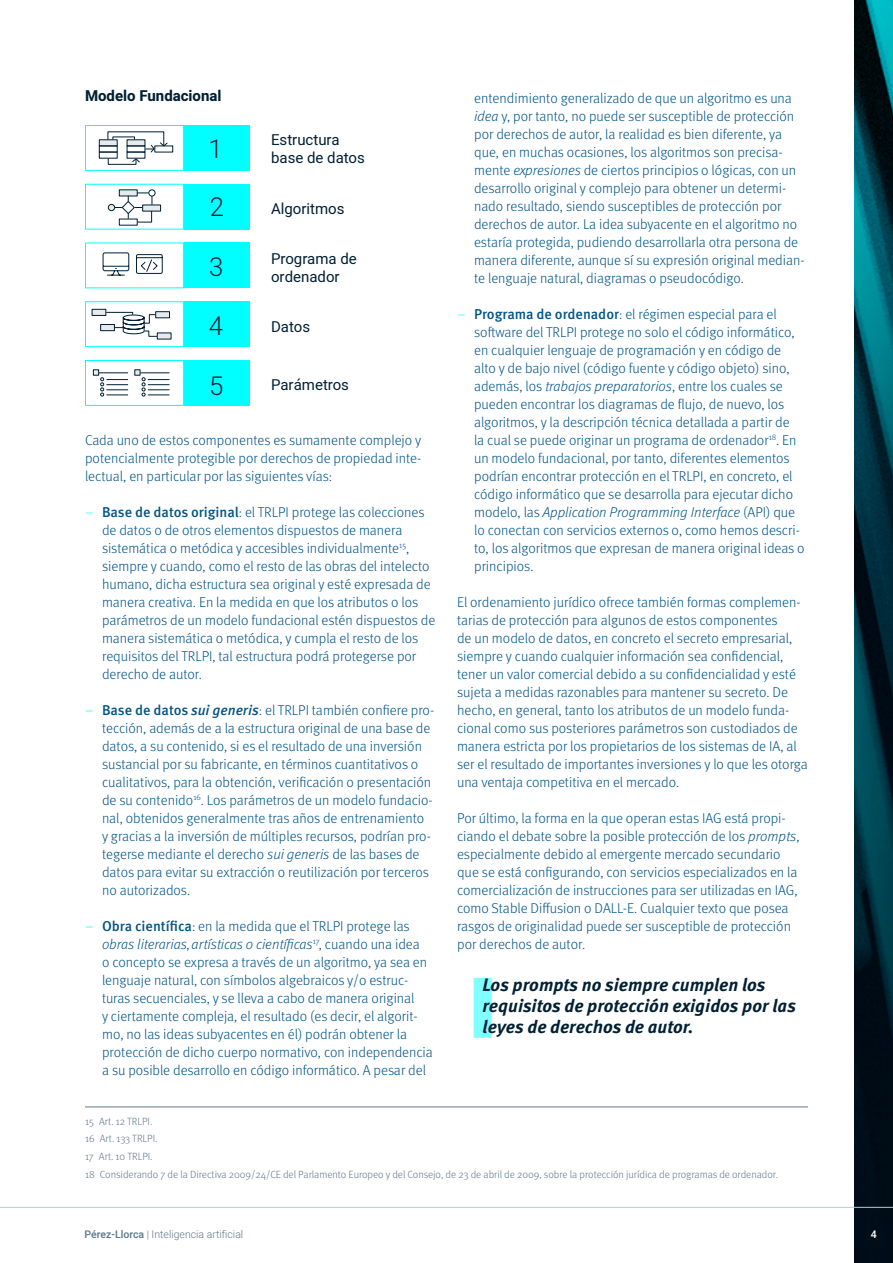
<style>
.page{position:relative;width:893px;height:1263px;background:#fff}
.page>*{position:absolute;margin:0;border:0;box-sizing:border-box;transform-origin:0 0}
.t1{font:300 25.8px "Heebo";color:#002033}
.t2{font:italic 700 18px/21px "Meta Pro";color:#002033}
.t3{font:15px/18px "Heebo";color:#002033}
.t4{font:700 15px "Heebo";color:#002033}
.t5{font:300 14.25px/18px "Meta Pro";color:#005487}
.t6{font:300 10.5px/17.7px "Meta Pro";color:#5d7889}
.t7{font:300 10.5px "Heebo";color:#5d7889}
.t8{font:500 10.5px "Heebo";color:#fff}
.s1{font-style:italic}
.s2{color:#0ff}
.s3{font-weight:500}
.s4{font-weight:500;font-style:italic}
</style>
<div class="page">
<img style="left:855px;top:0;width:38px;height:1263px">
<hr style="left:0;top:1207px;width:893px;height:1px;background:#b3ccdb">
<hr style="left:85px;top:1106px;width:723px;height:1px;background:#5d7889">
<div style="left:474px;top:978px;width:18px;height:60px;background:#80ffff"></div>
<div style="left:184px;top:125px;width:66px;height:46px;background:#0ff"></div>
<div style="left:184px;top:184px;width:66px;height:46px;background:#0ff"></div>
<div style="left:184px;top:242px;width:66px;height:46px;background:#0ff"></div>
<div style="left:184px;top:301px;width:66px;height:46px;background:#0ff"></div>
<div style="left:184px;top:360px;width:66px;height:46px;background:#0ff"></div>
<div style="left:85px;top:125px;width:99px;height:46px;border:1px solid #0ff"></div>
<div style="left:85px;top:184px;width:99px;height:46px;border:1px solid #0ff"></div>
<div style="left:85px;top:242px;width:99px;height:46px;border:1px solid #0ff"></div>
<div style="left:85px;top:301px;width:99px;height:46px;border:1px solid #0ff"></div>
<div style="left:85px;top:360px;width:99px;height:46px;border:1px solid #0ff"></div>
<div style="left:99px;top:139px;width:19px;height:7px;background:#e7ebed;border:1px solid #002033"></div>
<div style="left:99px;top:146px;width:19px;height:6px;border:1px solid #002033"></div>
<div style="left:154px;top:146px;width:19px;height:6px;border:1px solid #002033"></div>
<div style="left:99px;top:152px;width:19px;height:7px;border:1px solid #002033"></div>
<svg style="left:107px;top:131px;width:61px;height:34px"></svg>
<div style="left:108px;top:204px;width:7px;height:7px;background:#e7ebed;border-radius:50%"></div>
<div style="left:108px;top:204px;width:7px;height:7px;border:1px solid #002033;border-radius:50%"></div>
<div style="left:148px;top:189px;width:7px;height:7px;border:1px solid #002033;border-radius:50%"></div>
<svg style="left:119px;top:189px;width:19px;height:7px"></svg>
<svg style="left:153px;top:205px;width:8px;height:6px"></svg>
<svg style="left:115px;top:193px;width:38px;height:30px"></svg>
<svg style="left:102px;top:252px;width:27px;height:24px"></svg>
<svg style="left:136px;top:254px;width:27px;height:20px"></svg>
<div style="left:92px;top:309px;width:14px;height:7px;background:#e7ebed;border:1px solid #002033"></div>
<div style="left:100px;top:324px;width:15px;height:7px;background:#e7ebed;border:1px solid #002033"></div>
<svg style="left:157px;top:333px;width:14px;height:6px"></svg>
<div style="left:155px;top:311px;width:15px;height:7px;background:#e7ebed;border:1px solid #002033"></div>
<svg style="left:106px;top:312px;width:52px;height:25px"></svg>
<svg style="left:99px;top:372px;width:29px;height:24px"></svg>
<svg style="left:93px;top:369px;width:6px;height:7px"></svg>
<svg style="left:140px;top:372px;width:29px;height:24px"></svg>
<svg style="left:134px;top:369px;width:6px;height:7px"></svg>
<p class="t4" style="left:85px;top:85px;width:138px">Modelo Fundacional</p>
<p class="t5" style="left:474px;top:88px;width:332px">entendimiento generalizado de que un algoritmo es una <span class="s1">idea</span> y, por tanto, no puede ser susceptible de protección por derechos de autor, la realidad es bien diferente, ya que, en muchas ocasiones, los algoritmos son precisa&shy;mente <span class="s1">expresiones</span> de ciertos principios o lógicas, con un desarrollo original y complejo para obtener un determi&shy;nado resultado, siendo susceptibles de protección por derechos de autor. La idea subyacente en el algoritmo no estaría protegida, pudiendo desarrollarla otra persona de manera diferente, aunque sí su expresión original median&shy;te lenguaje natural, diagramas o pseudocódigo.</p>
<p class="t5" style="left:474px;top:304px;width:332px;text-indent:-17px"><span class="s2">–</span> <span class="s3">Programa de ordenador</span>: el régimen especial para el software del TRLPI protege no solo el código informático, en cualquier lenguaje de programación y en código de alto y de bajo nivel (código fuente y código objeto) sino, además, los <span class="s1">trabajos preparatorios</span>, entre los cuales se pueden encontrar los diagramas de flujo, de nuevo, los algoritmos, y la descripción técnica detallada a partir de<br>la cual se puede originar un programa de ordenador<sup>18</sup>. En un modelo fundacional, por tanto, diferentes elementos podrían encontrar protección en el TRLPI, en concreto, el código informático que se desarrolla para ejecutar dicho modelo, las <span class="s1">Application Programming Interface</span> (API) que lo conectan con servicios externos o, como hemos descri&shy;to, los algoritmos que expresan de manera original ideas o principios.</p>
<p class="t5" style="left:457px;top:592px;width:352px">El ordenamiento jurídico ofrece también formas complemen&shy;tarias de protección para algunos de estos componentes<br>de un modelo de datos, en concreto el secreto empresarial, siempre y cuando cualquier información sea confidencial, tener un valor comercial debido a su confidencialidad y esté sujeta a medidas razonables para mantener su secreto. De hecho, en general, tanto los atributos de un modelo funda&shy;cional como sus posteriores parámetros son custodiados de manera estricta por los propietarios de los sistemas de IA, al ser el resultado de importantes inversiones y lo que les otorga una ventaja competitiva en el mercado.</p>
<p class="t5" style="left:457px;top:808px;width:344px">Por último, la forma en la que operan estas IAG está propi&shy;ciando el debate sobre la posible protección de los <span class="s1">prompts</span>, especialmente debido al emergente mercado secundario que se está configurando, con servicios especializados en la comercialización de instrucciones para ser utilizadas en IAG, como Stable Diffusion o DALL-E. Cualquier texto que posea rasgos de originalidad puede ser susceptible de protección por derechos de autor.</p>
<p class="t2" style="left:483px;top:973px;width:315px">Los prompts no siempre cumplen los requisitos de protección exigidos por las leyes de derechos de autor.</p>
<p class="t3" style="left:271px;top:131px;width:95px">Estructura base de datos</p>
<p class="t3" style="left:271px;top:200px;width:75px">Algoritmos</p>
<p class="t3" style="left:271px;top:249px;width:87px">Programa de ordenador</p>
<p class="t3" style="left:271px;top:317px;width:41px">Datos</p>
<h1 class="t1" style="left:209px;top:131px;width:16px">1</h1>
<h1 class="t1" style="left:210px;top:189px;width:16px">2</h1>
<h1 class="t1" style="left:209px;top:249px;width:16px">3</h1>
<h1 class="t1" style="left:209px;top:308px;width:16px">4</h1>
<h1 class="t1" style="left:209px;top:368px;width:16px">5</h1>
<p class="t3" style="left:271px;top:376px;width:79px">Parámetros</p>
<p class="t5" style="left:85px;top:430px;width:338px;text-align:justify">Cada uno de estos componentes es sumamente complejo y potencialmente protegible por derechos de propiedad inte&shy;lectual, en particular por las siguientes vías:</p>
<p class="t5" style="left:102px;top:502px;width:335px;text-indent:-17px"><span class="s2">–</span> <span class="s3">Base de datos original</span>: el TRLPI protege las colecciones de datos o de otros elementos dispuestos de manera sistemática o metódica y accesibles individualmente<sup>15</sup>, siempre y cuando, como el resto de las obras del intelecto humano, dicha estructura sea original y esté expresada de manera creativa. En la medida en que los atributos o los parámetros de un modelo fundacional estén dispuestos de manera sistemática o metódica, y cumpla el resto de los requisitos del TRLPI, tal estructura podrá protegerse por derecho de autor.</p>
<p class="t5" style="left:102px;top:700px;width:334px;text-indent:-17px"><span class="s2">–</span> <span class="s3">Base de datos</span> <span class="s4">sui generis</span>: el TRLPI también confiere pro&shy;tección, además de a la estructura original de una base de datos, a su contenido, si es el resultado de una inversión sustancial por su fabricante, en términos cuantitativos o cualitativos, para la obtención, verificación o presentación de su contenido<sup>16</sup>. Los parámetros de un modelo fundacio&shy;nal, obtenidos generalmente tras años de entrenamiento<br>y gracias a la inversión de múltiples recursos, podrían pro&shy;tegerse mediante el derecho <span class="s1">sui generis</span> de las bases de datos para evitar su extracción o reutilización por terceros no autorizados.</p>
<p class="t5" style="left:102px;top:916px;width:332px;text-indent:-17px"><span class="s2">–</span> <span class="s3">Obra científica</span>: en la medida que el TRLPI protege las <span class="s1">obras literarias, artísticas o científicas</span><sup>17</sup>, cuando una idea<br>o concepto se expresa a través de un algoritmo, ya sea en lenguaje natural, con símbolos algebraicos y/o estruc&shy;turas secuenciales, y se lleva a cabo de manera original<br>y ciertamente compleja, el resultado (es decir, el algorit&shy;mo, no las ideas subyacentes en él) podrán obtener la protección de dicho cuerpo normativo, con independencia a su posible desarrollo en código informático. A pesar del</p>
<p class="t6" style="left:85px;top:1112px;width:695px">15 Art. 12 TRLPI.<br>16 Art. 133 TRLPI.<br>17 Art. 10 TRLPI.<br>18 Considerando 7 de la Directiva 2009/24/CE del Parlamento Europeo y del Consejo, de 23 de abril de 2009, sobre la protección jurídica de programas de ordenador.</p>
<p class="t7" style="left:84px;top:1227px;width:160px"><span class="s3">Pérez-Llorca</span> | Inteligencia artificial</p>
<p class="t8" style="left:871px;top:1227px;width:7px">4</p>
</div>
